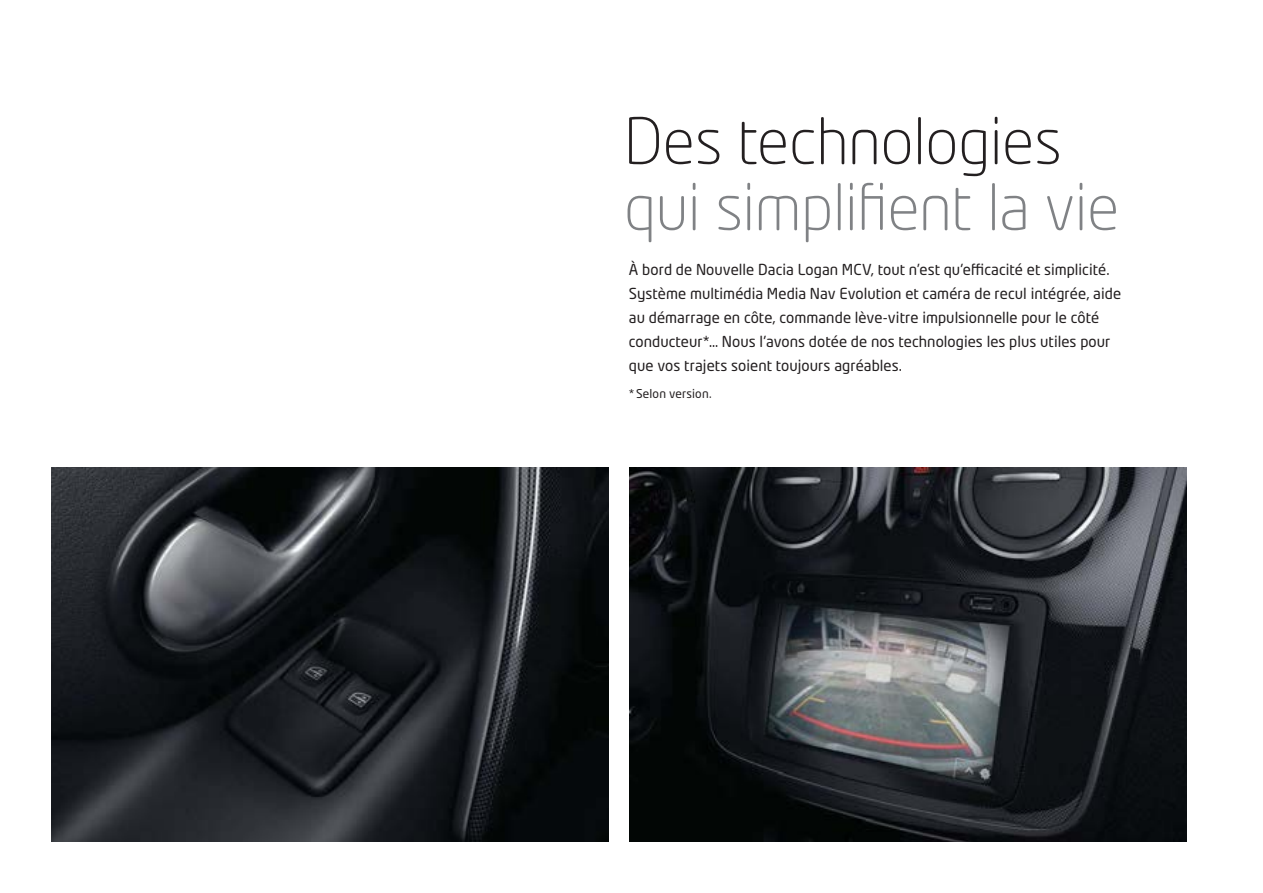
<style>
.page{position:relative;width:1263px;height:893px;background:#fff}
.page>*{position:absolute;margin:0;border:0;box-sizing:border-box;transform-origin:0 0}
.t1{font:300 63px "Neo Tech Dacia";letter-spacing:-.005em;color:#808285}
.t2{font:300 63px "Neo Tech Dacia";color:#231f20}
.t3{font:15px/24px "Neo Tech Dacia";color:#231f20}
.t4{font:12px "Neo Tech Dacia";letter-spacing:.01em;color:#231f20}
</style>
<div class="page">
<img style="left:51px;top:468px;width:557px;height:374px">
<img style="left:629px;top:468px;width:557px;height:374px">
<h1 class="t2" style="left:624px;top:111px;width:439px">Des technologies</h1>
<h1 class="t1" style="left:624px;top:178px;width:497px">qui simplifient la vie</h1>
<p class="t3" style="left:629px;top:259px;width:494px">À bord de Nouvelle Dacia Logan MCV, tout n’est qu'efficacité et simplicité.<br>Système multimédia Media Nav Evolution et caméra de recul intégrée, aide au démarrage en côte, commande lève-vitre impulsionnelle pour le côté conducteur*… Nous l'avons dotée de nos technologies les plus utiles pour que vos trajets soient toujours agréables.</p>
<p class="t4" style="left:629px;top:388px;width:84px">* Selon version.</p>
</div>
